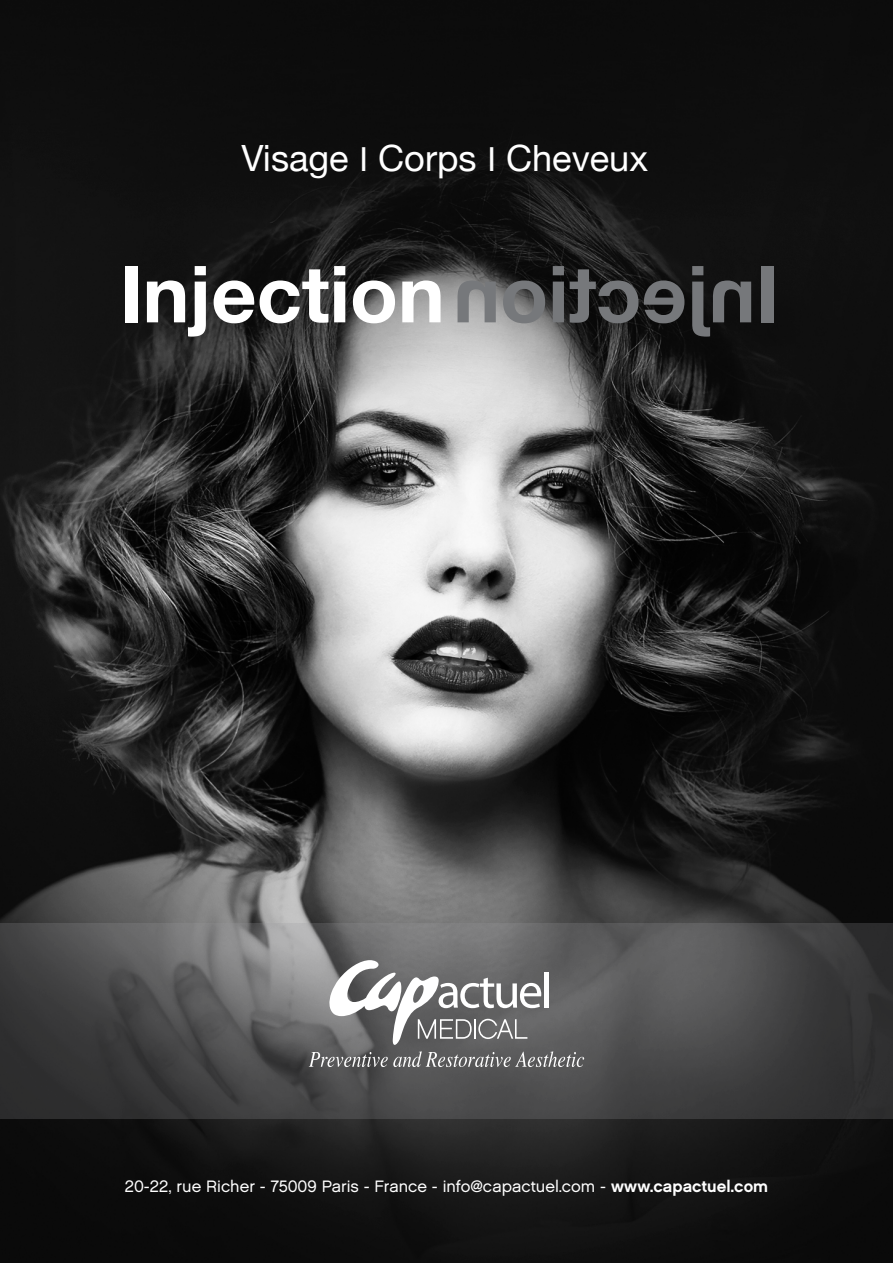
<style>
.page{position:relative;width:893px;height:1263px;background:#fff}
.page>*{position:absolute;margin:0;border:0;box-sizing:border-box;transform-origin:0 0}
.t1{font:700 78.75px "Helvetica Neue";color:#fff}
.t2{font:36.15px "Helvetica Neue";color:#fff}
.t3{font:16.5px "Chalet London Nineteen Sixty";color:#fff}
.s1{font-size:33.15px}
.s2{font-family:"Chalet New York Nineteen Sixty"}
</style>
<div class="page">
<img style="left:0;top:0;width:893px;height:1263px">
<svg style="left:0;top:923px;width:893px;height:195px;background:#4e4e4f"></svg>
<div style="left:544px;top:972px;width:5px;height:36px;background:#fff"></div>
<svg style="left:328px;top:960px;width:213px;height:85px"></svg>
<svg style="left:309px;top:1051px;width:275px;height:16px;background:#7a7a7a"></svg>
<svg style="left:458px;top:266px;width:315px;height:71px;background:#323232"></svg>
<p class="t2" style="left:241px;top:132px;width:408px">Visage <span class="s1">I</span> Corps <span class="s1">I</span> Cheveux</p>
<p class="t1" style="left:119px;top:232px;width:327px">Injection</p>
<p class="t3" style="left:125px;top:1176px;width:645px">20-22, rue Richer - 75009 Paris - France - info@capactuel.com - <span class="s2">www.capactuel.com</span></p>
</div>
